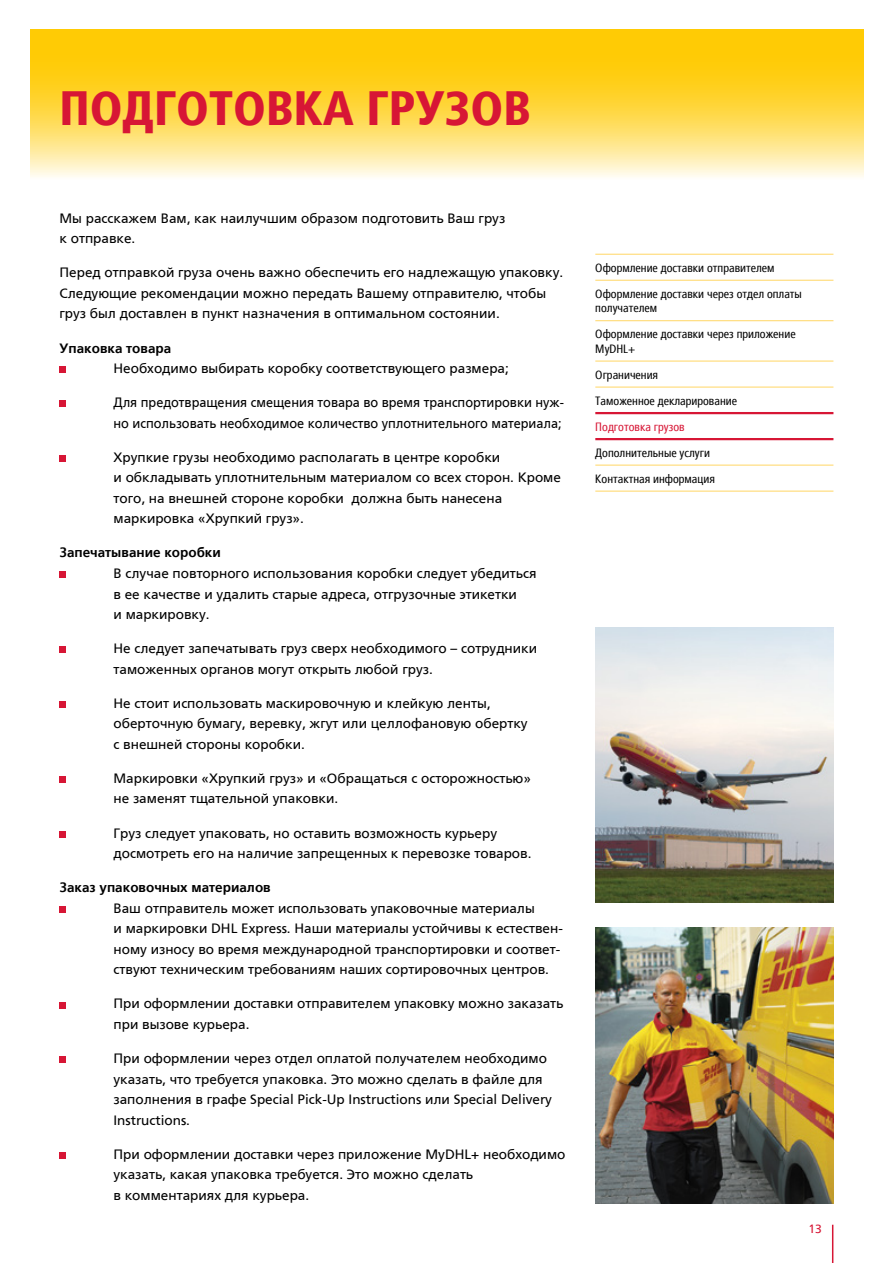
<style>
.page{position:relative;width:893px;height:1263px;background:#fff}
.page>*{position:absolute;margin:0;border:0;box-sizing:border-box;transform-origin:0 0}
.t1{font:900 condensed 48px "Frutiger LTCYR";color:#d71635}
.t2{font:13.5px/20.5px "Frutiger LTCYR";color:#000}
.t3{font:13.5px/20.5px "Frutiger LTCYR";color:#000;scale:.94 1}
.t4{font:700 13.5px "Frutiger LTCYR";color:#000}
.t5{font:condensed 12px/26px "Frutiger LTCYR";color:#000}
.t6{font:condensed 12px "Frutiger LTCYR";color:#d71635}
.t7{font:12px "Frutiger LTCYR";color:#d71635}
</style>
<div class="page">
<svg style="left:30px;top:30px;width:833px;height:147px"></svg>
<img style="left:595px;top:928px;width:238px;height:275px">
<img style="left:595px;top:627px;width:238px;height:276px">
<hr style="left:832px;top:1225px;width:1px;height:38px;background:#d71635">
<hr style="left:595px;top:254px;width:238px;height:1px;background:#ffdd7e">
<hr style="left:595px;top:280px;width:238px;height:1px;background:#ffdd7e">
<hr style="left:595px;top:320px;width:238px;height:1px;background:#ffdd7e">
<hr style="left:595px;top:360px;width:238px;height:2px;background:#ffdd7e">
<hr style="left:595px;top:386px;width:238px;height:2px;background:#ffdd7e">
<hr style="left:595px;top:464px;width:238px;height:2px;background:#ffdd7e">
<hr style="left:595px;top:490px;width:238px;height:2px;background:#ffdd7e">
<hr style="left:595px;top:412px;width:238px;height:2px;background:#d71635">
<hr style="left:595px;top:438px;width:238px;height:2px;background:#d71635">
<svg style="left:60px;top:367px;width:6px;height:6px"></svg>
<svg style="left:60px;top:401px;width:6px;height:6px"></svg>
<div style="left:60px;top:455px;width:6px;height:7px;background:#d71635"></div>
<svg style="left:60px;top:572px;width:6px;height:6px"></svg>
<svg style="left:60px;top:647px;width:6px;height:6px"></svg>
<div style="left:60px;top:701px;width:6px;height:7px;background:#d71635"></div>
<div style="left:60px;top:776px;width:6px;height:7px;background:#d71635"></div>
<svg style="left:60px;top:831px;width:6px;height:6px"></svg>
<div style="left:60px;top:906px;width:6px;height:7px;background:#d71635"></div>
<svg style="left:60px;top:1002px;width:6px;height:6px"></svg>
<div style="left:60px;top:1056px;width:6px;height:7px;background:#d71635"></div>
<div style="left:60px;top:1152px;width:6px;height:7px;background:#d71635"></div>
<h1 class="t1" style="left:60px;top:82px;width:473px">ПОДГОТОВКА ГРУЗОВ</h1>
<p class="t2" style="left:60px;top:208px;width:447px">Мы расскажем Вам, как наилучшим образом подготовить Ваш груз к отправке.</p>
<p class="t2" style="left:60px;top:262px;width:505px">Перед отправкой груза очень важно обеспечить его надлежащую упаковку.<br>Следующие рекомендации можно передать Вашему отправителю, чтобы груз был доставлен в пункт назначения в оптимальном состоянии.</p>
<p class="t4" style="left:60px;top:340px;width:113px">Упаковка товара</p>
<p class="t2" style="left:114px;top:358px;width:397px">Необходимо выбирать коробку соответствующего размера;</p>
<p class="t3" style="left:114px;top:392px;width:481px">Для предотвращения смещения товара во время транспортировки нуж&shy;но использовать необходимое количество уплотнительного материала;</p>
<p class="t2" style="left:114px;top:447px;width:449px">Хрупкие грузы необходимо располагать в центре коробки<br>и обкладывать уплотнительным материалом со всех сторон. Кроме того, на внешней стороне коробки должна быть нанесена маркировка «Хрупкий груз».</p>
<p class="t4" style="left:60px;top:545px;width:163px">Запечатывание коробки</p>
<p class="t2" style="left:114px;top:563px;width:425px">В случае повторного использования коробки следует убедиться в ее качестве и удалить старые адреса, отгрузочные этикетки<br>и маркировку.</p>
<p class="t2" style="left:114px;top:638px;width:425px">Не следует запечатывать груз сверх необходимого – сотрудники таможенных органов могут открыть любой груз.</p>
<p class="t2" style="left:114px;top:693px;width:416px">Не стоит использовать маскировочную и клейкую ленты, оберточную бумагу, веревку, жгут или целлофановую обертку с внешней стороны коробки.</p>
<p class="t2" style="left:114px;top:768px;width:419px">Маркировки «Хрупкий груз» и «Обращаться с осторожностью» не заменят тщательной упаковки.</p>
<p class="t2" style="left:114px;top:823px;width:419px">Груз следует упаковать, но оставить возможность курьеру досмотреть его на наличие запрещенных к перевозке товаров.</p>
<p class="t4" style="left:60px;top:880px;width:213px">Заказ упаковочных материалов</p>
<p class="t2" style="left:114px;top:898px;width:451px">Ваш отправитель может использовать упаковочные материалы<br>и маркировки DHL Express. Наши материалы устойчивы к естествен&shy;ному износу во время международной транспортировки и соответ&shy;ствуют техническим требованиям наших сортировочных центров.</p>
<p class="t2" style="left:114px;top:993px;width:451px">При оформлении доставки отправителем упаковку можно заказать при вызове курьера.</p>
<p class="t2" style="left:114px;top:1048px;width:440px">При оформлении через отдел оплатой получателем необходимо указать, что требуется упаковка. Это можно сделать в файле для заполнения в графе Special Pick-Up Instructions или Special Delivery Instructions.</p>
<p class="t2" style="left:114px;top:1144px;width:453px">При оформлении доставки через приложение MyDHL+ необходимо указать, какая упаковка требуется. Это можно сделать<br>в комментариях для курьера.</p>
<p class="t5" style="left:595px;top:255px;width:208px">Оформление доставки отправителем<br>Оформление доставки через отдел оплаты</p>
<p class="t5" style="left:595px;top:295px;width:202px">получателем<br>Оформление доставки через приложение</p>
<p class="t5" style="left:595px;top:336px;width:143px">MyDHL+<br>Ограничения<br>Таможенное декларирование</p>
<p class="t6" style="left:595px;top:420px;width:91px">Подготовка грузов</p>
<p class="t5" style="left:595px;top:440px;width:121px">Дополнительные услуги<br>Контактная информация</p>
<p class="t7" style="left:808px;top:1222px;width:15px">13</p>
</div>
